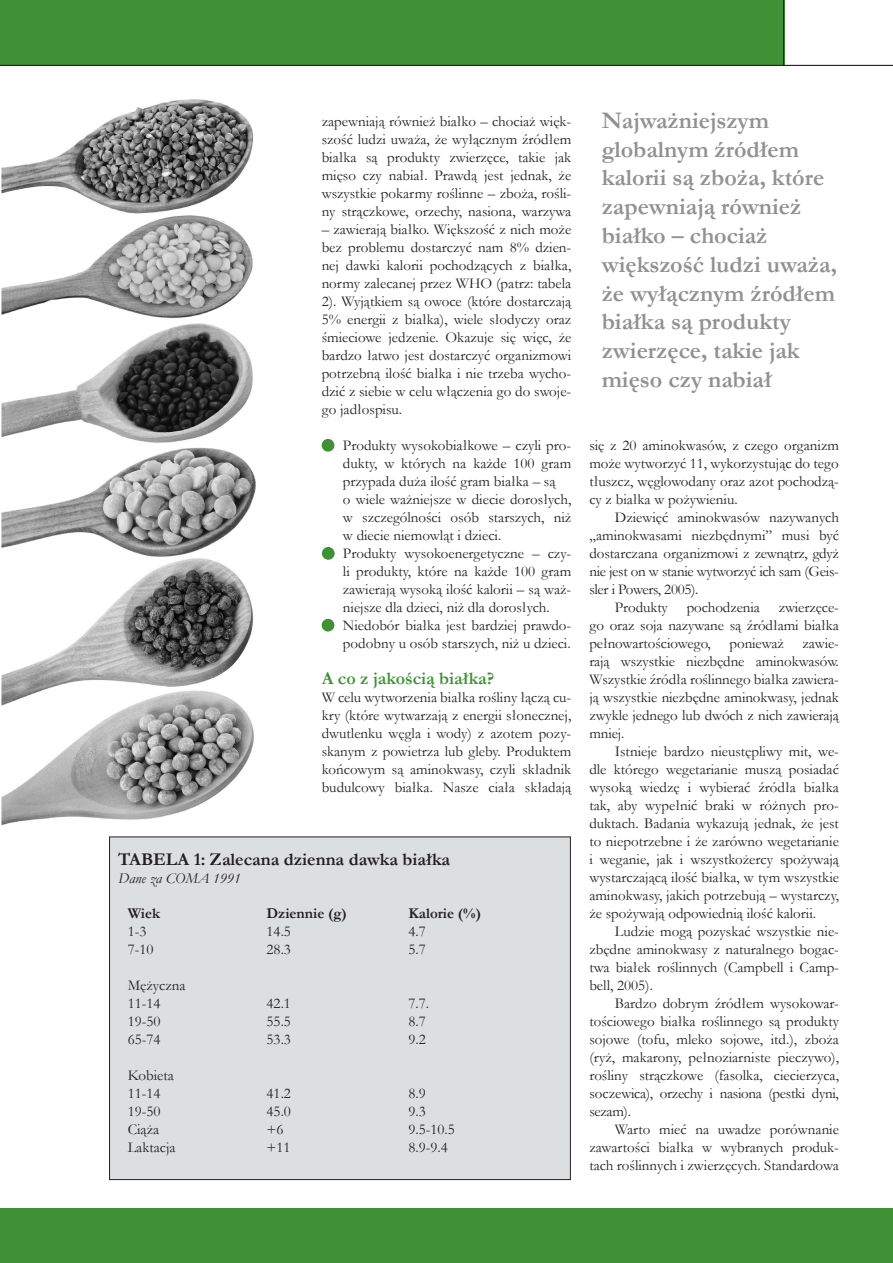
<style>
.page{position:relative;width:893px;height:1263px;background:#fff}
.page>*{position:absolute;margin:0;border:0;box-sizing:border-box;transform-origin:0 0}
.t1{font:700 24px/28.8px "Garamond";color:#929090}
.t2{font:700 18px "Garamond";color:#231f20}
.t3{font:700 18px "Garamond";color:#409136}
.t4{font:15px/18px "Garamond";color:#231f20;text-align:justify}
.t5{font:15px "Garamond";letter-spacing:-.02em;color:#231f20}
.t6{font:700 15px "Garamond";color:#231f20}
.t7{font:italic 15px "Garamond";color:#231f20}
</style>
<div class="page">
<img style="left:1px;top:99px;width:255px;height:727px">
<div style="left:0;top:1209px;width:893px;height:54px;background:#409136"></div>
<div style="left:0;top:0;width:784px;height:66px;background:#409136"></div>
<hr style="left:0;top:65px;width:893px;height:1px;background:#231f20">
<div style="left:110px;top:837px;width:460px;height:342px;background:#dddee0"></div>
<div style="left:109px;top:836px;width:462px;height:344px;border:1px solid #231f20"></div>
<div style="left:322px;top:619px;width:12px;height:12px;background:#409136;border-radius:50%"></div>
<div style="left:322px;top:439px;width:12px;height:13px;background:#409136;border-radius:50%"></div>
<div style="left:322px;top:547px;width:13px;height:13px;background:#409136;border-radius:50%"></div>
<hr style="left:783px;top:0;width:1px;height:65px;background:#231f20">
<p class="t4" style="left:322px;top:112px;width:251px">zapewniają również białko – chociaż więk&shy;szość ludzi uważa, że wyłącznym źródłem białka są produkty zwierzęce, takie jak mięso czy nabiał. Prawdą jest jednak, że wszystkie pokarmy roślinne – zboża, rośli&shy;ny strączkowe, orzechy, nasiona, warzywa</p>
<p class="t4" style="left:322px;top:220px;width:251px">– zawierają białko. Większość z nich może bez problemu dostarczyć nam 8% dzien&shy;nej dawki kalorii pochodzących z białka, normy zalecanej przez WHO (patrz: tabela 2). Wyjątkiem są owoce (które dostarczają 5% energii z białka), wiele słodyczy oraz śmieciowe jedzenie. Okazuje się więc, że bardzo łatwo jest dostarczyć organizmowi potrzebną ilość białka i nie trzeba wycho&shy;dzić z siebie w celu włączenia go do swoje&shy;go jadłospisu.</p>
<p class="t4" style="left:343px;top:436px;width:230px;text-align:left">Produkty wysokobiałkowe – czyli pro&shy;dukty, w których na każde 100 gram przypada duża ilość gram białka – są<br>o wiele ważniejsze w diecie dorosłych, w szczególności osób starszych, niż w diecie niemowląt i dzieci.<br>Produkty wysokoenergetyczne – czy&shy;li produkty, które na każde 100 gram zawierają wysoką ilość kalorii – są waż&shy;niejsze dla dzieci, niż dla dorosłych.<br>Niedobór białka jest bardziej prawdo&shy;podobny u osób starszych, niż u dzieci.</p>
<p class="t3" style="left:322px;top:666px;width:174px">A co z jakością białka?</p>
<p class="t4" style="left:322px;top:688px;width:251px">W celu wytworzenia białka rośliny łączą cu&shy;kry (które wytwarzają z energii słonecznej, dwutlenku węgla i wody) z azotem pozy&shy;skanym z powietrza lub gleby. Produktem końcowym są aminokwasy, czyli składnik budulcowy białka. Nasze ciała składają</p>
<p class="t2" style="left:118px;top:847px;width:334px">TABELA 1: Zalecana dzienna dawka białka</p>
<p class="t7" style="left:118px;top:868px;width:124px">Dane za COMA 1991</p>
<p class="t6" style="left:128px;top:903px;width:34px">Wiek</p>
<p class="t4" style="left:128px;top:922px;width:27px">1-3<br>7-10</p>
<p class="t4" style="left:128px;top:976px;width:59px;text-align:left">Mężyczna<br>11-14<br>19-50<br>65-74</p>
<p class="t4" style="left:128px;top:1066px;width:49px;text-align:left">Kobieta<br>11-14<br>19-50<br>Ciąża<br>Laktacja</p>
<p class="t6" style="left:408px;top:903px;width:74px">Kalorie (%)</p>
<p class="t4" style="left:408px;top:922px;width:19px">4.7<br>5.7</p>
<p class="t6" style="left:267px;top:903px;width:82px">Dziennie (g)</p>
<p class="t4" style="left:267px;top:922px;width:26px">14.5<br>28.3</p>
<p class="t4" style="left:267px;top:994px;width:26px">42.1<br>55.5<br>53.3</p>
<p class="t4" style="left:408px;top:994px;width:22px;text-align:left">7.7.<br>8.7<br>9.2</p>
<p class="t4" style="left:408px;top:1084px;width:48px;text-align:left">8.9<br>9.3<br>9.5-10.5<br>8.9-9.4</p>
<p class="t4" style="left:267px;top:1084px;width:26px;text-align:left">41.2<br>45.0 +6 +11</p>
<h1 class="t1" style="left:602px;top:106px;width:237px">Najważniejszym globalnym źródłem kalorii są zboża, które zapewniają również białko – chociaż większość ludzi uważa, że wyłącznym źródłem białka są produkty zwierzęce, takie jak mięso czy nabiał</h1>
<p class="t4" style="left:589px;top:436px;width:251px">się z 20 aminokwasów, z czego organizm może wytworzyć 11, wykorzystując do tego tłuszcz, węglowodany oraz azot pochodzą&shy;cy z białka w pożywieniu.</p>
<p class="t4" style="left:615px;top:508px;width:226px">Dziewięć aminokwasów nazywanych</p>
<p class="t4" style="left:589px;top:526px;width:251px">„aminokwasami niezbędnymi” musi być</p>
<p class="t4" style="left:589px;top:544px;width:251px">dostarczana organizmowi z zewnątrz, gdyż</p>
<p class="t5" style="left:589px;top:561px;width:251px">nie jest on w stanie wytworzyć ich sam (Geis-</p>
<p class="t5" style="left:589px;top:579px;width:111px">sler i Powers, 2005).</p>
<p class="t4" style="left:615px;top:598px;width:55px">Produkty</p>
<p class="t4" style="left:687px;top:598px;width:75px">pochodzenia</p>
<p class="t4" style="left:589px;top:598px;width:251px;text-indent:189px">zwierzęce&shy;go oraz soja nazywane są źródłami białka pełnowartościowego, ponieważ zawie&shy;rają wszystkie niezbędne aminokwasów.<br>Wszystkie źródła roślinnego białka zawiera&shy;ją wszystkie niezbędne aminokwasy, jednak zwykle jednego lub dwóch z nich zawierają mniej.</p>
<p class="t4" style="left:589px;top:742px;width:251px;text-indent:26px">Istnieje bardzo nieustępliwy mit, we&shy;dle którego wegetarianie muszą posiadać wysoką wiedzę i wybierać źródła białka tak, aby wypełnić braki w różnych pro&shy;duktach. Badania wykazują jednak, że jest to niepotrzebne i że zarówno wegetarianie i weganie, jak i wszystkożercy spożywają wystarczającą ilość białka, w tym wszystkie aminokwasy, jakich potrzebują – wystarczy, że spożywają odpowiednią ilość kalorii.</p>
<p class="t4" style="left:589px;top:922px;width:251px;text-indent:26px">Ludzie mogą pozyskać wszystkie nie&shy;zbędne aminokwasy z naturalnego bogac&shy;twa białek roślinnych (Campbell i Camp&shy;bell, 2005).</p>
<p class="t4" style="left:589px;top:994px;width:251px;text-indent:26px">Bardzo dobrym źródłem wysokowar&shy;tościowego białka roślinnego są produkty sojowe (tofu, mleko sojowe, itd.), zboża (ryż, makarony, pełnoziarniste pieczywo), rośliny strączkowe (fasolka, ciecierzyca, soczewica), orzechy i nasiona (pestki dyni, sezam).</p>
<p class="t4" style="left:589px;top:1120px;width:251px;text-indent:26px">Warto mieć na uwadze porównanie zawartości białka w wybranych produk&shy;tach roślinnych i zwierzęcych. Standardowa</p>
</div>
